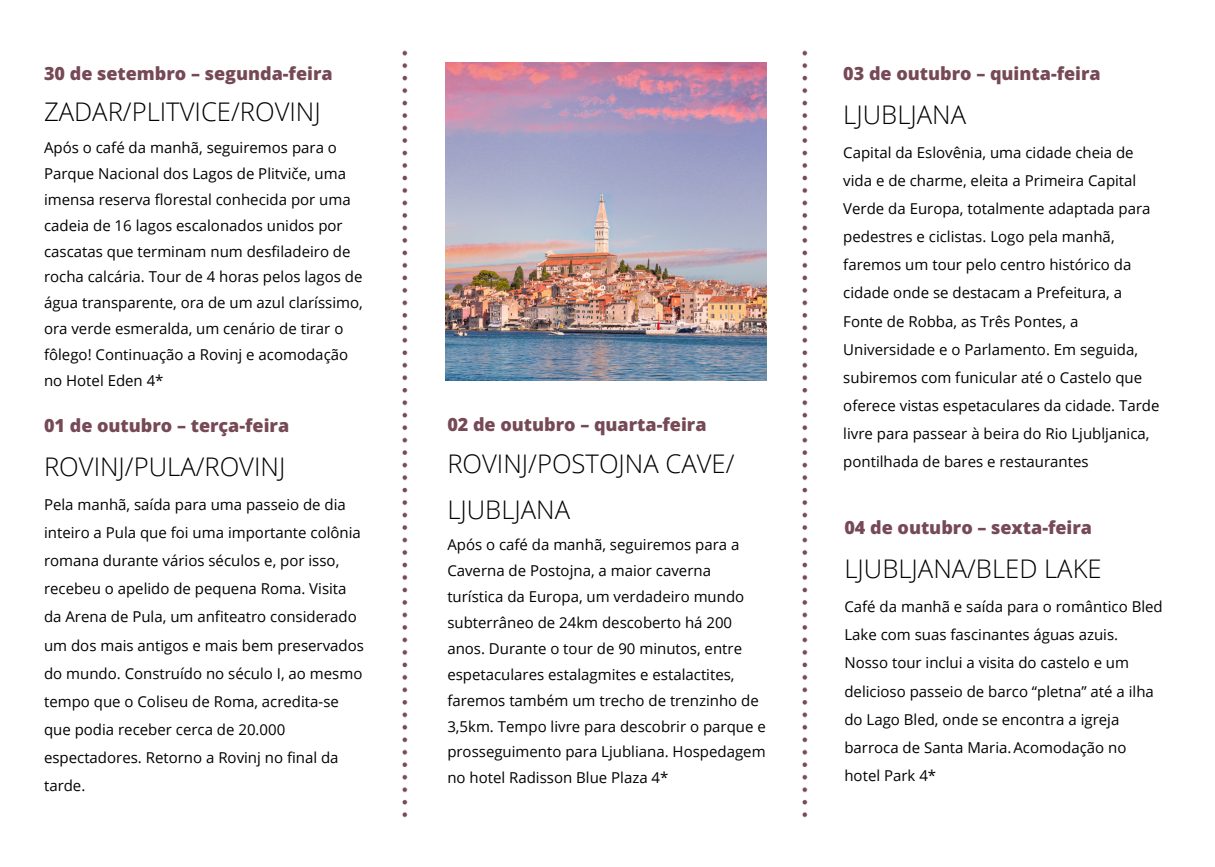
<style>
.page{position:relative;width:1215px;height:867px;background:#fff}
.page>*{position:absolute;margin:0;border:0;box-sizing:border-box;transform-origin:0 0}
.t1{font:300 25.65px/46.2px "Open Sans";color:#000}
.t2{font:800 18px "Open Sans";color:#764956}
.t3{font:15px/28.2px "Open Sans";color:#000}
</style>
<div class="page">
<img style="left:402px;top:50px;width:6px;height:768px">
<img style="left:802px;top:50px;width:6px;height:768px">
<img style="left:445px;top:63px;width:321px;height:317px">
<p class="t2" style="left:44px;top:60px;width:290px">30 de setembro – segunda-feira</p>
<h1 class="t1" style="left:44px;top:88px;width:278px">ZADAR/PLITVICE/ROVINJ</h1>
<p class="t3" style="left:44px;top:134px;width:320px;line-height:25.8px">Após o café da manhã, seguiremos para o Parque Nacional dos Lagos de Plitviče, uma imensa reserva florestal conhecida por uma cadeia de 16 lagos escalonados unidos por cascatas que terminam num desfiladeiro de rocha calcária. Tour de 4 horas pelos lagos de água transparente, ora de um azul claríssimo, ora verde esmeralda, um cenário de tirar o fôlego! Continuação a Rovinj e acomodação no Hotel Eden 4*</p>
<p class="t2" style="left:44px;top:413px;width:247px">01 de outubro – terça-feira</p>
<h1 class="t1" style="left:44px;top:443px;width:243px">ROVINJ/PULA/ROVINJ</h1>
<p class="t3" style="left:44px;top:489px;width:321px">Pela manhã, saída para uma passeio de dia inteiro a Pula que foi uma importante colônia romana durante vários séculos e, por isso, recebeu o apelido de pequena Roma. Visita da Arena de Pula, um anfiteatro considerado um dos mais antigos e mais bem preservados do mundo. Construído no século I, ao mesmo tempo que o Coliseu de Roma, acredita-se que podia receber cerca de 20.000 espectadores. Retorno a Rovinj no final da tarde.</p>
<p class="t2" style="left:447px;top:411px;width:261px">02 de outubro – quarta-feira</p>
<h1 class="t1" style="left:447px;top:439px;width:289px">ROVINJ/POSTOJNA CAVE/<br>LJUBLJANA</h1>
<p class="t3" style="left:447px;top:531px;width:320px;line-height:25.8px">Após o café da manhã, seguiremos para a Caverna de Postojna, a maior caverna turística da Europa, um verdadeiro mundo subterrâneo de 24km descoberto há 200 anos. Durante o tour de 90 minutos, entre espetaculares estalagmites e estalactites, faremos também um trecho de trenzinho de 3,5km. Tempo livre para descobrir o parque e prosseguimento para Ljubliana. Hospedagem no hotel Radisson Blue Plaza 4*</p>
<p class="t2" style="left:843px;top:61px;width:259px">03 de outubro – quinta-feira</p>
<p class="t1" style="left:843px;top:91px;width:124px">LJUBLJANA</p>
<p class="t3" style="left:843px;top:138px;width:318px">Capital da Eslovênia, uma cidade cheia de vida e de charme, eleita a Primeira Capital Verde da Europa, totalmente adaptada para pedestres e ciclistas. Logo pela manhã, faremos um tour pelo centro histórico da cidade onde se destacam a Prefeitura, a Fonte de Robba, as Três Pontes, a Universidade e o Parlamento. Em seguida, subiremos com funicular até o Castelo que oferece vistas espetaculares da cidade. Tarde livre para passear à beira do Rio Ljubljanica, pontilhada de bares e restaurantes</p>
<p class="t2" style="left:844px;top:515px;width:249px">04 de outubro – sexta-feira</p>
<h1 class="t1" style="left:844px;top:545px;width:259px">LJUBLJANA/BLED LAKE</h1>
<p class="t3" style="left:844px;top:592px;width:320px">Café da manhã e saída para o romântico Bled Lake com suas fascinantes águas azuis.<br>Nosso tour inclui a visita do castelo e um delicioso passeio de barco “pletna” até a ilha do Lago Bled, onde se encontra a igreja barroca de Santa Maria.Acomodação no hotel Park 4*</p>
</div>
